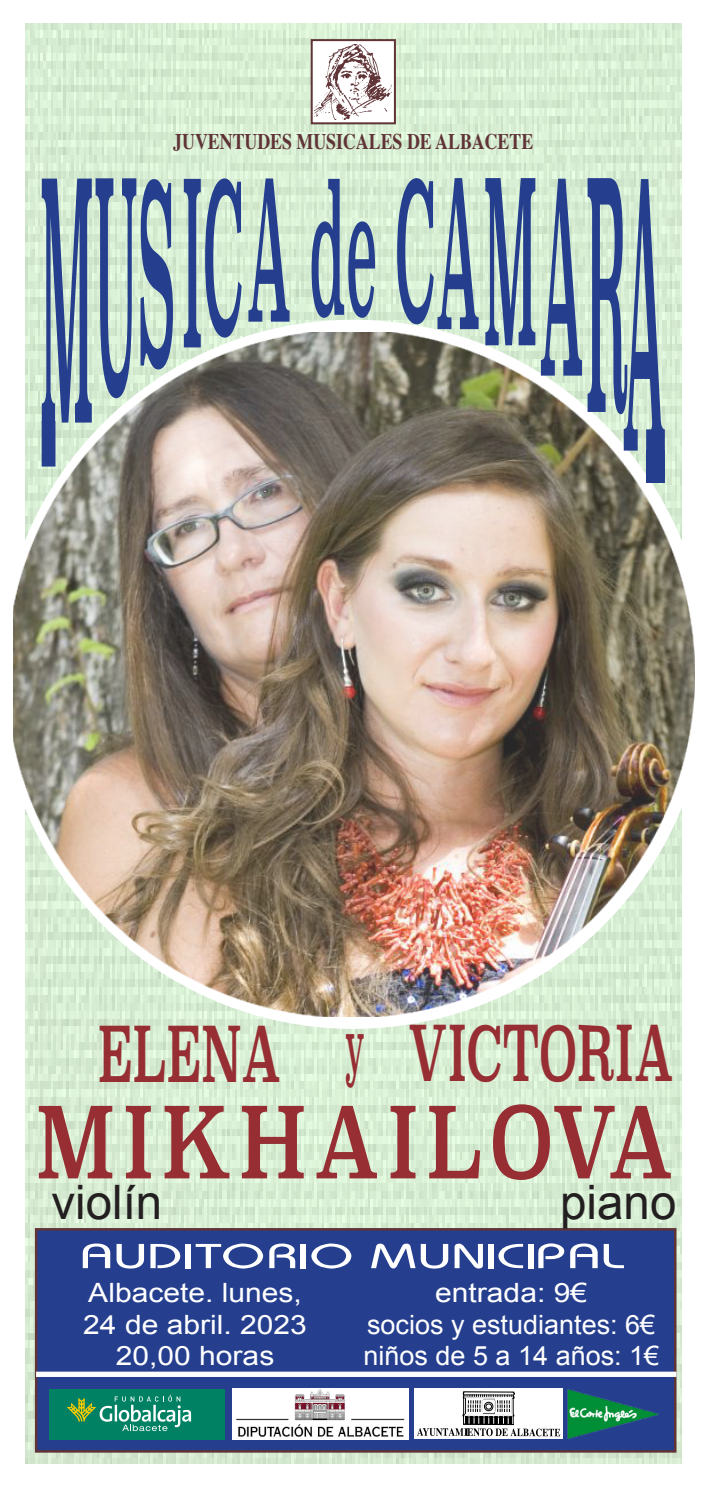
<style>
.page{position:relative;width:709px;height:1489px;background:#fff}
.page>*{position:absolute;margin:0;border:0;box-sizing:border-box;transform-origin:0 0}
.t1{font:365.25px "Superclarendon";color:#253f8e;scale:.14 1}
.t2{font:328.25px "Superclarendon";color:#253f8e;scale:.16 1}
.t3{font:314.5px "Superclarendon";color:#253f8e;scale:.16 1}
.t4{font:289.75px "Superclarendon";color:#253f8e;scale:.18 1}
.t5{font:265px "Superclarendon";color:#253f8e;scale:.19 1}
.t6{font:245.5px "Superclarendon";color:#253f8e;scale:.21 1}
.t7{font:226.75px "Superclarendon";color:#253f8e;scale:.23 1}
.t8{font:225px "Superclarendon";color:#253f8e;scale:.23 1}
.t9{font:205.25px "Superclarendon";color:#253f8e;scale:.25 1}
.t10{font:203.25px "Superclarendon";color:#253f8e;scale:.25 1}
.t11{font:192.5px "Superclarendon";color:#253f8e;scale:.27 1}
.t12{font:188.5px "Superclarendon";color:#253f8e;scale:.27 1}
.t13{font:176.5px "Superclarendon";color:#253f8e;scale:.29 1}
.t14{font:97.5px "Superclarendon";letter-spacing:.1em;color:#962e33;scale:.77 1}
.t15{font:75px "Superclarendon";color:#962e33;scale:.6 1}
.t16{font:71.5px "Superclarendon";color:#962e33;scale:.4 1}
.t17{font:47.5px "Arial";color:#231f20}
.t18{font:45.75px "Bauhaus Md BT";letter-spacing:-.03em;color:#fff;scale:1.63 1}
.t19{font:26.5px "Arial";color:#fff;scale:1.13 1}
.t20{font:26.5px "Arial";color:#fff}
.t21{font:700 22.25px "Times";color:#603336;scale:.8 1}
</style>
<div class="page">
<img style="left:25px;top:24px;width:656px;height:1438px">
<div style="left:35px;top:1227px;width:641px;height:225px;background:#253f8e;border:2px solid #603336"></div>
<img style="left:232px;top:1388px;width:176px;height:51px">
<div style="left:415px;top:1387px;width:148px;height:51px;background:#fff"></div>
<svg style="left:417px;top:1391px;width:143px;height:45px"></svg>
<div style="left:50px;top:1388px;width:175px;height:51px;background:#008164"></div>
<svg style="left:67px;top:1394px;width:124px;height:36px"></svg>
<img style="left:567px;top:1389px;width:92px;height:50px">
<div style="left:36px;top:1371px;width:640px;height:5px;background:#fff"></div>
<div style="left:311px;top:39px;width:85px;height:85px;background:#fff;border:2px solid #603336"></div>
<img style="left:315px;top:44px;width:77px;height:75px">
<img style="left:13px;top:332px;width:682px;height:684px">
<div style="left:646px;top:450px;width:19px;height:32px;background:#253f8e"></div>
<div style="left:42px;top:421px;width:13px;height:45px;background:#253f8e"></div>
<p class="t21" style="left:173px;top:120px;width:451px">JUVENTUDES MUSICALES DE ALBACETE</p>
<p class="t8" style="left:483px;top:111px;width:235px">M</p>
<p class="t3" style="left:585px;top:85px;width:270px">R</p>
<p class="t2" style="left:40px;top:81px;width:337px">M</p>
<p class="t4" style="left:94px;top:92px;width:248px">U</p>
<p class="t6" style="left:138px;top:110px;width:174px">S</p>
<p class="t7" style="left:181px;top:112px;width:96px">I</p>
<p class="t9" style="left:203px;top:121px;width:163px">C</p>
<p class="t11" style="left:246px;top:121px;width:168px">A</p>
<p class="t13" style="left:309px;top:131px;width:234px">de</p>
<p class="t12" style="left:395px;top:125px;width:151px">C</p>
<p class="t10" style="left:435px;top:118px;width:181px">A</p>
<p class="t5" style="left:539px;top:100px;width:238px">A</p>
<p class="t1" style="left:622px;top:71px;width:322px">A</p>
<p class="t15" style="left:98px;top:1003px;width:306px">ELENA</p>
<p class="t15" style="left:408px;top:1002px;width:444px">VICTORIA</p>
<p class="t16" style="left:345px;top:996px;width:51px">y</p>
<p class="t14" style="left:36px;top:1076px;width:829px">MIKHAILOVA</p>
<p class="t17" style="left:51px;top:1171px;width:112px">violín</p>
<p class="t17" style="left:560px;top:1171px;width:118px">piano</p>
<p class="t18" style="left:79px;top:1231px;width:338px">AUDITORIO MUNICIPAL</p>
<p class="t19" style="left:88px;top:1274px;width:190px">Albacete. lunes,</p>
<p class="t19" style="left:83px;top:1306px;width:199px">24 de abril. 2023</p>
<p class="t19" style="left:116px;top:1338px;width:142px">20,00 horas</p>
<p class="t19" style="left:435px;top:1274px;width:136px">entrada: 9€</p>
<p class="t20" style="left:367px;top:1306px;width:290px">socios y estudiantes: 6€</p>
<p class="t20" style="left:363px;top:1338px;width:297px">niños de 5 a 14 años: 1€</p>
</div>
